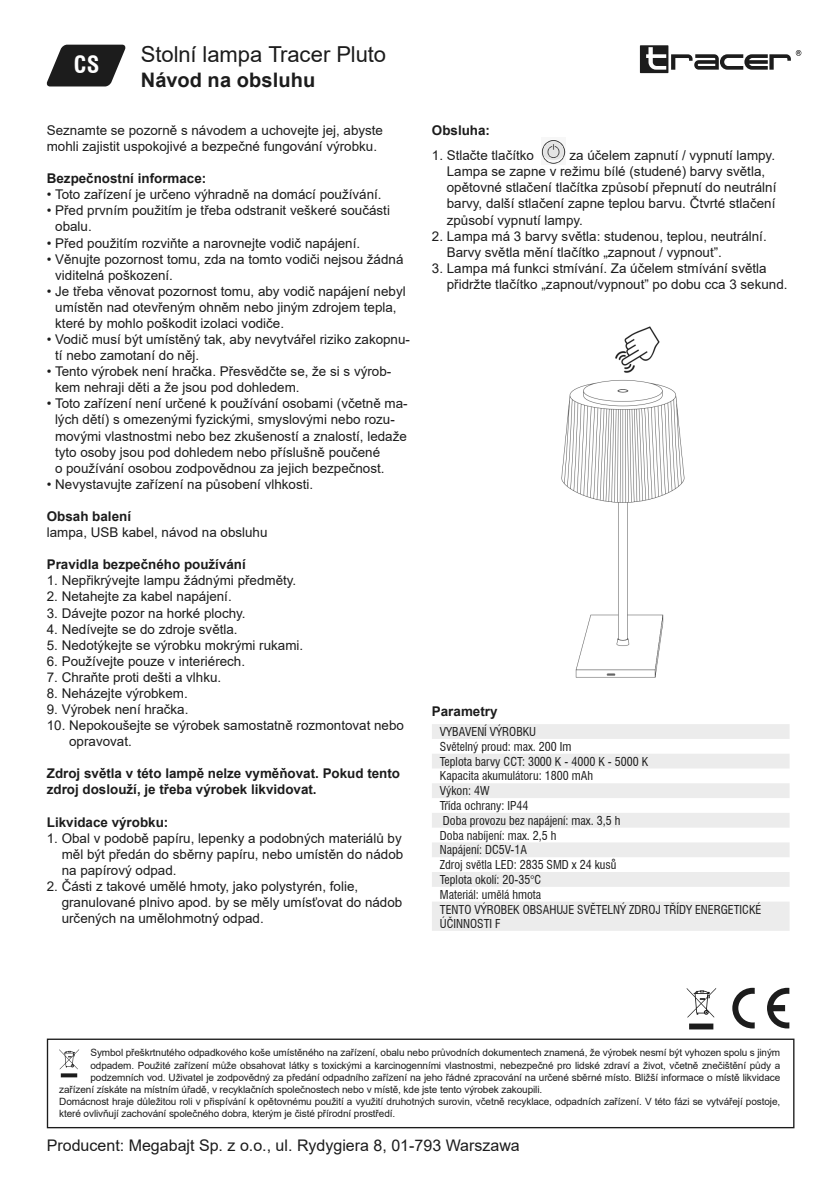
<style>
.page{position:relative;width:840px;height:1191px;background:#fff}
.page>*{position:absolute;margin:0;border:0;box-sizing:border-box;transform-origin:0 0}
.t1{font:700 condensed 23.2px "Swiss 721 BT";color:#fff}
.t2{font:22px "Arial";letter-spacing:-.005em;color:#1c1c1c}
.t3{font:700 20px "Arial";letter-spacing:.005em;color:#1c1c1c}
.body{font:16px "Arial";color:#1c1c1c}
.body-2{font:13.4px/16px "Arial";color:#1c1c1c}
.body-3{font:700 13.4px/16px "Arial";color:#1c1c1c}
.t4{font:condensed 12px/14.4px "Swiss 721 BT";color:#1c1c1c}
.uwaga{font:10px/12px "Arial";letter-spacing:-.01em;color:#1c1c1c}
</style>
<div class="page">
<img style="left:541px;top:140px;width:24px;height:24px">
<img style="left:561px;top:326px;width:124px;height:352px">
<svg style="left:432px;top:724px;width:357px;height:206px;fill:#ececec"></svg>
<svg style="left:46px;top:45px;width:80px;height:41px"></svg>
<div style="left:639px;top:45px;width:29px;height:28px;background:#1c1c1c"></div>
<svg style="left:646px;top:47px;width:154px;height:23px"></svg>
<div style="left:47px;top:1038px;width:747px;height:90px;border:1px solid #1c1c1c"></div>
<svg style="left:59px;top:1049px;width:20px;height:28px"></svg>
<svg style="left:732px;top:987px;width:22px;height:41px"></svg>
<svg style="left:767px;top:987px;width:22px;height:41px"></svg>
<svg style="left:686px;top:988px;width:29px;height:41px"></svg>
<p class="t1" style="left:74px;top:51px;width:27px">CS</p>
<p class="t2" style="left:141px;top:39px;width:246px">Stolní lampa Tracer Pluto</p>
<p class="t3" style="left:141px;top:66px;width:176px">Návod na obsluhu</p>
<p class="body-2" style="left:47px;top:122px;width:337px">Seznamte se pozorně s návodem a uchovejte jej, abyste mohli zajistit uspokojivé a bezpečné fungování výrobku.</p>
<p class="body-3" style="left:47px;top:171px;width:161px">Bezpečnostní informace:</p>
<p class="body-2" style="left:47px;top:186px;width:336px">• Toto zařízení je určeno výhradně na domácí používání.</p>
<p class="body-2" style="left:55px;top:202px;width:336px;text-indent:-8px">• Před prvním použitím je třeba odstranit veškeré součásti obalu.</p>
<p class="body-2" style="left:47px;top:235px;width:315px">• Před použitím rozviňte a narovnejte vodič napájení.</p>
<p class="body-2" style="left:55px;top:251px;width:349px;text-indent:-8px">• Věnujte pozornost tomu, zda na tomto vodiči nejsou žádná viditelná poškození.</p>
<p class="body-2" style="left:55px;top:283px;width:352px;text-indent:-8px">• Je třeba věnovat pozornost tomu, aby vodič napájení nebyl umístěn nad otevřeným ohněm nebo jiným zdrojem tepla, které by mohlo poškodit izolaci vodiče.</p>
<p class="body-2" style="left:55px;top:331px;width:356px;text-indent:-8px">• Vodič musí být umístěný tak, aby nevytvářel riziko zakopnu&shy;tí nebo zamotaní do něj.</p>
<p class="body-2" style="left:55px;top:363px;width:337px;text-indent:-8px">• Tento výrobek není hračka. Přesvědčte se, že si s výrob&shy;kem nehraji děti a že jsou pod dohledem.</p>
<p class="body-2" style="left:55px;top:395px;width:354px;text-indent:-8px">• Toto zařízení není určené k používání osobami (včetně ma&shy;lých dětí) s omezenými fyzickými, smyslovými nebo rozu&shy;movými vlastnostmi nebo bez zkušeností a znalostí, ledaže tyto osoby jsou pod dohledem nebo příslušně poučené<br>o používání osobou zodpovědnou za jejich bezpečnost.</p>
<p class="body-2" style="left:47px;top:476px;width:268px">• Nevystavujte zařízení na působení vlhkosti.</p>
<p class="body-3" style="left:47px;top:508px;width:86px">Obsah balení</p>
<p class="body-2" style="left:47px;top:524px;width:222px">lampa, USB kabel, návod na obsluhu</p>
<p class="body-3" style="left:47px;top:556px;width:200px">Pravidla bezpečného používání</p>
<p class="body-2" style="left:47px;top:572px;width:251px">1. Nepřikrývejte lampu žádnými předměty.</p>
<p class="body-2" style="left:47px;top:588px;width:186px">2. Netahejte za kabel napájení.</p>
<p class="body-2" style="left:47px;top:604px;width:200px">3. Dávejte pozor na horké plochy.</p>
<p class="body-2" style="left:47px;top:621px;width:192px">4. Nedívejte se do zdroje světla.</p>
<p class="body-2" style="left:47px;top:637px;width:258px">5. Nedotýkejte se výrobku mokrými rukami.</p>
<p class="body-2" style="left:47px;top:653px;width:200px">6. Používejte pouze v interiérech.</p>
<p class="body-2" style="left:47px;top:669px;width:176px">7. Chraňte proti dešti a vlhku.</p>
<p class="body-2" style="left:47px;top:685px;width:142px">8. Neházejte výrobkem.</p>
<p class="body-2" style="left:47px;top:701px;width:143px">9. Výrobek není hračka.</p>
<p class="body-2" style="left:69px;top:717px;width:336px;text-indent:-22px">10. Nepokoušejte se výrobek samostatně rozmontovat nebo opravovat.</p>
<p class="body-3" style="left:47px;top:766px;width:354px">Zdroj světla v této lampě nelze vyměňovat. Pokud tento zdroj doslouží, je třeba výrobek likvidovat.</p>
<p class="body-3" style="left:47px;top:814px;width:123px">Likvidace výrobku:</p>
<p class="body-2" style="left:62px;top:830px;width:343px;text-align:justify;text-indent:-15px">1. Obal v podobě papíru, lepenky a podobných materiálů by měl být předán do sběrny papíru, nebo umístěn do nádob na papírový odpad.</p>
<p class="body-2" style="left:62px;top:878px;width:342px;text-indent:-15px">2. Části z takové umělé hmoty, jako polystyrén, folie, granulované plnivo apod. by se měly umísťovat do nádob určených na umělohmotný odpad.</p>
<p class="body-3" style="left:431px;top:122px;width:60px">Obsluha:</p>
<p class="body-2" style="left:431px;top:147px;width:104px">1. Stlačte tlačítko</p>
<p class="body-2" style="left:446px;top:147px;width:331px;text-indent:123px">za účelem zapnutí / vypnutí lampy.<br>Lampa se zapne v režimu bílé (studené) barvy světla, opětovné stlačení tlačítka způsobí přepnutí do neutrální barvy, další stlačení zapne teplou barvu. Čtvrté stlačení způsobí vypnutí lampy.</p>
<p class="body-2" style="left:446px;top:228px;width:321px;text-indent:-15px">2. Lampa má 3 barvy světla: studenou, teplou, neutrální.<br>Barvy světla mění tlačítko „zapnout / vypnout”.</p>
<p class="body-2" style="left:446px;top:260px;width:342px;text-indent:-15px">3. Lampa má funkci stmívání. Za účelem stmívání světla přidržte tlačítko „zapnout/vypnout” po dobu cca 3 sekund.</p>
<p class="body-3" style="left:431px;top:703px;width:67px">Parametry</p>
<p class="t4" style="left:439px;top:724px;width:97px">VYBAVENÍ VÝROBKU</p>
<p class="t4" style="left:439px;top:739px;width:133px">Světelný proud: max. 200 Im</p>
<p class="t4" style="left:439px;top:754px;width:210px">Teplota barvy CCT: 3000 K - 4000 K - 5000 K</p>
<p class="t4" style="left:439px;top:769px;width:154px">Kapacita akumulátoru: 1800 mAh</p>
<p class="t4" style="left:439px;top:783px;width:51px">Výkon: 4W</p>
<p class="t4" style="left:439px;top:798px;width:90px">Třída ochrany: IP44</p>
<p class="t4" style="left:442px;top:813px;width:179px">Doba provozu bez napájení: max. 3,5 h</p>
<p class="t4" style="left:439px;top:828px;width:118px">Doba nabíjení: max. 2,5 h</p>
<p class="t4" style="left:439px;top:843px;width:89px">Napájení: DC5V-1A</p>
<p class="t4" style="left:439px;top:857px;width:178px">Zdroj světla LED: 2835 SMD x 24 kusů</p>
<p class="t4" style="left:439px;top:872px;width:103px">Teplota okolí: 20-35°C</p>
<p class="t4" style="left:439px;top:887px;width:103px">Materiál: umělá hmota</p>
<p class="t4" style="left:439px;top:902px;width:323px">TENTO VÝROBEK OBSAHUJE SVĚTELNÝ ZDROJ TŘÍDY ENERGETICKÉ<br>ÚČINNOSTI F</p>
<p class="uwaga" style="left:90px;top:1047px;width:691px">Symbol přeškrtnutého odpadkového koše umístěného na zařízení, obalu nebo průvodních dokumentech znamená, že výrobek nesmí být vyhozen spolu s jiným</p>
<p class="uwaga" style="left:90px;top:1059px;width:691px">odpadem. Použité zařízení může obsahovat látky s toxickými a karcinogenními vlastnostmi, nebezpečné pro lidské zdraví a život, včetně znečištění půdy a</p>
<p class="uwaga" style="left:90px;top:1071px;width:691px">podzemních vod. Uživatel je zodpovědný za předání odpadního zařízení na jeho řádné zpracování na určené sběrné místo. Bližší informace o místě likvidace</p>
<p class="uwaga" style="left:59px;top:1083px;width:484px">zařízení získáte na místním úřadě, v recyklačních společnostech nebo v místě, kde jste tento výrobek zakoupili.</p>
<p class="uwaga" style="left:59px;top:1095px;width:722px">Domácnost hraje důležitou roli v přispívání k opětovnému použití a využití druhotných surovin, včetně recyklace, odpadních zařízení. V této fázi se vytvářejí postoje, které ovlivňují zachování společného dobra, kterým je čisté přírodní prostředí.</p>
<p class="body" style="left:47px;top:1134px;width:474px">Producent: Megabajt Sp. z o.o., ul. Rydygiera 8, 01-793 Warszawa</p>
</div>
